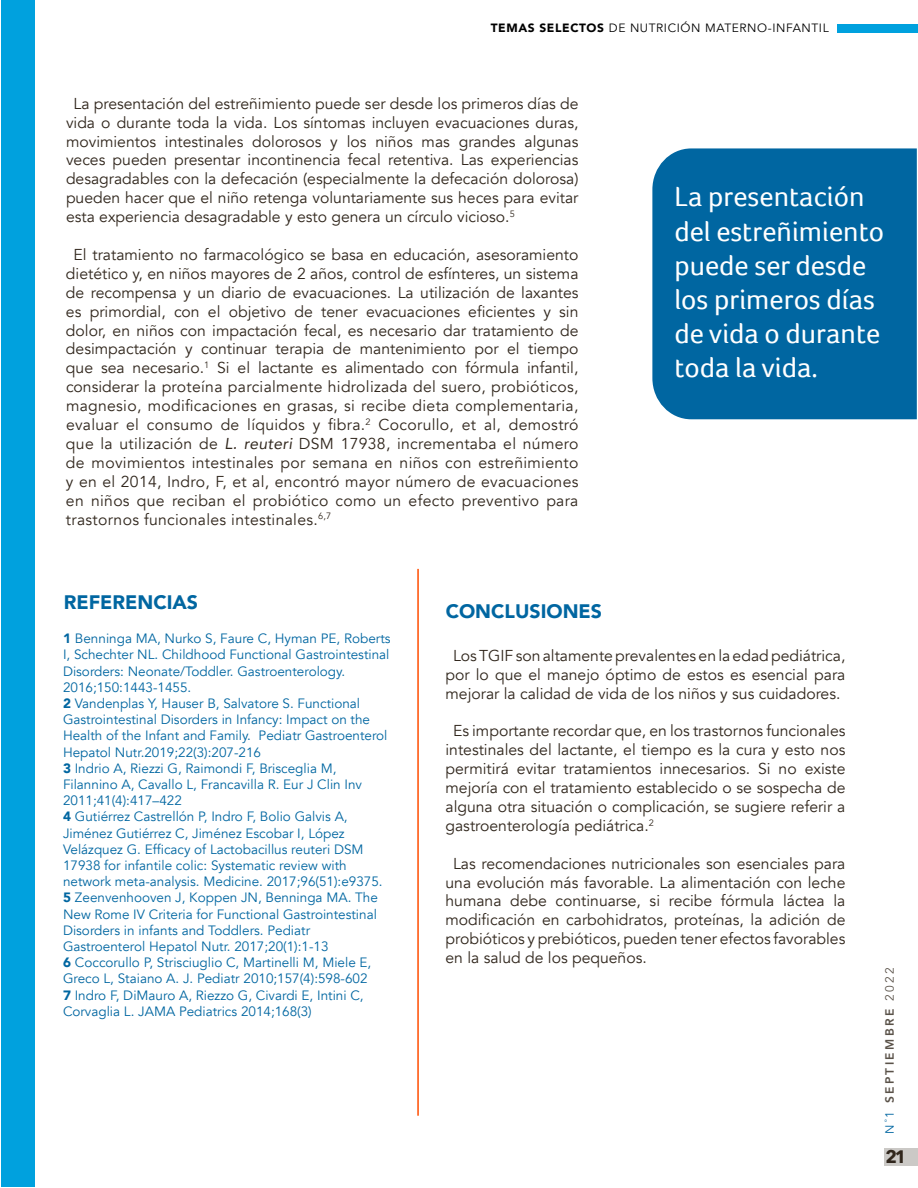
<style>
.page{position:relative;width:918px;height:1188px;background:#fff}
.page>*{position:absolute;margin:0;border:0;box-sizing:border-box;transform-origin:0 0}
.t1{font:28.5px/34.2px "Foco";color:#fff}
.t2{font:900 19.5px "Avenir";color:#0066a1}
.t3{font:700 18px "Avenir Next";color:#30261c}
.t4{font:15.75px/18.9px "Avenir";color:#30261c;text-align:justify}
.t5{font:13.5px/16.2px "Avenir";color:#0066a1}
.t6{font:12px "Avenir";letter-spacing:.05em;color:#000}
.t7{font:800 12px "Avenir";letter-spacing:.2em;color:#5a5249}
.s1{font-weight:900}
.s2{font-style:italic}
.s3{font-weight:400;color:#0066a1}
.s4{font-weight:400}
</style>
<div class="page">
<div style="left:837px;top:24px;width:81px;height:9px;background:#00a1de"></div>
<div style="left:885px;top:1149px;width:33px;height:17px;background:#cbc9c6"></div>
<hr style="left:417px;top:569px;width:2px;height:547px;background:#ff4d00">
<div style="left:1px;top:0;width:33px;height:1186px;background:#00a1de"></div>
<div style="left:652px;top:148px;width:265px;height:271px;background:#0066a1"></div>
<p class="t6" style="left:491px;top:21px;width:339px"><span class="s1">TEMAS SELECTOS</span> DE NUTRICIÓN MATERNO-INFANTIL</p>
<p class="t4" style="left:66px;top:94px;width:514px;text-indent:7px">La presentación del estreñimiento puede ser desde los primeros días de vida o durante toda la vida. Los síntomas incluyen evacuaciones duras, movimientos intestinales dolorosos y los niños mas grandes algunas veces pueden presentar incontinencia fecal retentiva. Las experiencias desagradables con la defecación (especialmente la defecación dolorosa) pueden hacer que el niño retenga voluntariamente sus heces para evitar esta experiencia desagradable y esto genera un círculo vicioso.<sup>5</sup></p>
<p class="t4" style="left:66px;top:245px;width:514px;text-indent:8px">El tratamiento no farmacológico se basa en educación, asesoramiento dietético y, en niños mayores de 2 años, control de esfínteres, un sistema de recompensa y un diario de evacuaciones. La utilización de laxantes es primordial, con el objetivo de tener evacuaciones eficientes y sin dolor, en niños con impactación fecal, es necesario dar tratamiento de desimpactación y continuar terapia de mantenimiento por el tiempo que sea necesario.<sup>1</sup> Si el lactante es alimentado con fórmula infantil, considerar la proteína parcialmente hidrolizada del suero, probióticos, magnesio, modificaciones en grasas, si recibe dieta complementaria, evaluar el consumo de líquidos y fibra.<sup>2</sup> Cocorullo, et al, demostró que la utilización de <span class="s2">L. reuteri</span> DSM 17938, incrementaba el número de movimientos intestinales por semana en niños con estreñimiento y en el 2014, Indro, F, et al, encontró mayor número de evacuaciones en niños que reciban el probiótico como un efecto preventivo para trastornos funcionales intestinales.<sup>6,7</sup></p>
<p class="t2" style="left:64px;top:585px;width:136px">REFERENCIAS</p>
<p class="t2" style="left:446px;top:595px;width:158px">CONCLUSIONES</p>
<h1 class="t1" style="left:674px;top:179px;width:211px">La presentación del estreñimiento puede ser desde los primeros días de vida o durante toda la vida.</h1>
<p class="t5" style="left:63px;top:631px;width:329px"><span class="s1">1</span> Benninga MA, Nurko S, Faure C, Hyman PE, Roberts I, Schechter NL. Childhood Functional Gastrointestinal Disorders: Neonate/Toddler. Gastroenterology.<br>2016;150:1443-1455.<br><span class="s1">2</span> Vandenplas Y, Hauser B, Salvatore S. Functional Gastrointestinal Disorders in Infancy: Impact on the Health of the Infant and Family. Pediatr Gastroenterol Hepatol Nutr.2019;22(3):207-216<br><span class="s1">3</span> Indrio A, Riezzi G, Raimondi F, Brisceglia M, Filannino A, Cavallo L, Francavilla R. Eur J Clin Inv 2011;41(4):417–422<br><span class="s1">4</span> Gutiérrez Castrellón P, Indro F, Bolio Galvis A, Jiménez Gutiérrez C, Jiménez Escobar I, López Velázquez G. Efficacy of Lactobacillus reuteri DSM 17938 for infantile colic: Systematic review with network meta-analysis. Medicine. 2017;96(51):e9375.<br><span class="s1">5</span> Zeenvenhooven J, Koppen JN, Benninga MA. The New Rome IV Criteria for Functional Gastrointestinal Disorders in infants and Toddlers. Pediatr Gastroenterol Hepatol Nutr. 2017;20(1):1-13<br><span class="s1">6</span> Coccorullo P, Strisciuglio C, Martinelli M, Miele E, Greco L, Staiano A. J. Pediatr 2010;157(4):598-602<br><span class="s1">7</span> Indro F, DiMauro A, Riezzo G, Civardi E, Intini C, Corvaglia L. JAMA Pediatrics 2014;168(3)</p>
<p class="t4" style="left:446px;top:646px;width:401px;text-align:center">Los TGIF son altamente prevalentes en la edad pediátrica, por lo que el manejo óptimo de estos es esencial para mejorar la calidad de vida de los niños y sus cuidadores.</p>
<p class="t4" style="left:446px;top:722px;width:402px;text-indent:7px">Es importante recordar que, en los trastornos funcionales intestinales del lactante, el tiempo es la cura y esto nos permitirá evitar tratamientos innecesarios. Si no existe mejoría con el tratamiento establecido o se sospecha de alguna otra situación o complicación, se sugiere referir a gastroenterología pediátrica.<sup>2</sup></p>
<p class="t4" style="left:446px;top:854px;width:402px;text-indent:7px">Las recomendaciones nutricionales son esenciales para una evolución más favorable. La alimentación con leche humana debe continuarse, si recibe fórmula láctea la modificación en carbohidratos, proteínas, la adición de probióticos y prebióticos, pueden tener efectos favorables en la salud de los pequeños.</p>
<p class="t7" style="left:880px;top:1134px;width:169px;rotate:-90deg"><span class="s3">N</span> <sup>º</sup><span class="s3">1</span> SEPTIEMBRE <span class="s4">2022</span></p>
<p class="t3" style="left:885px;top:1141px;width:23px">21</p>
</div>
